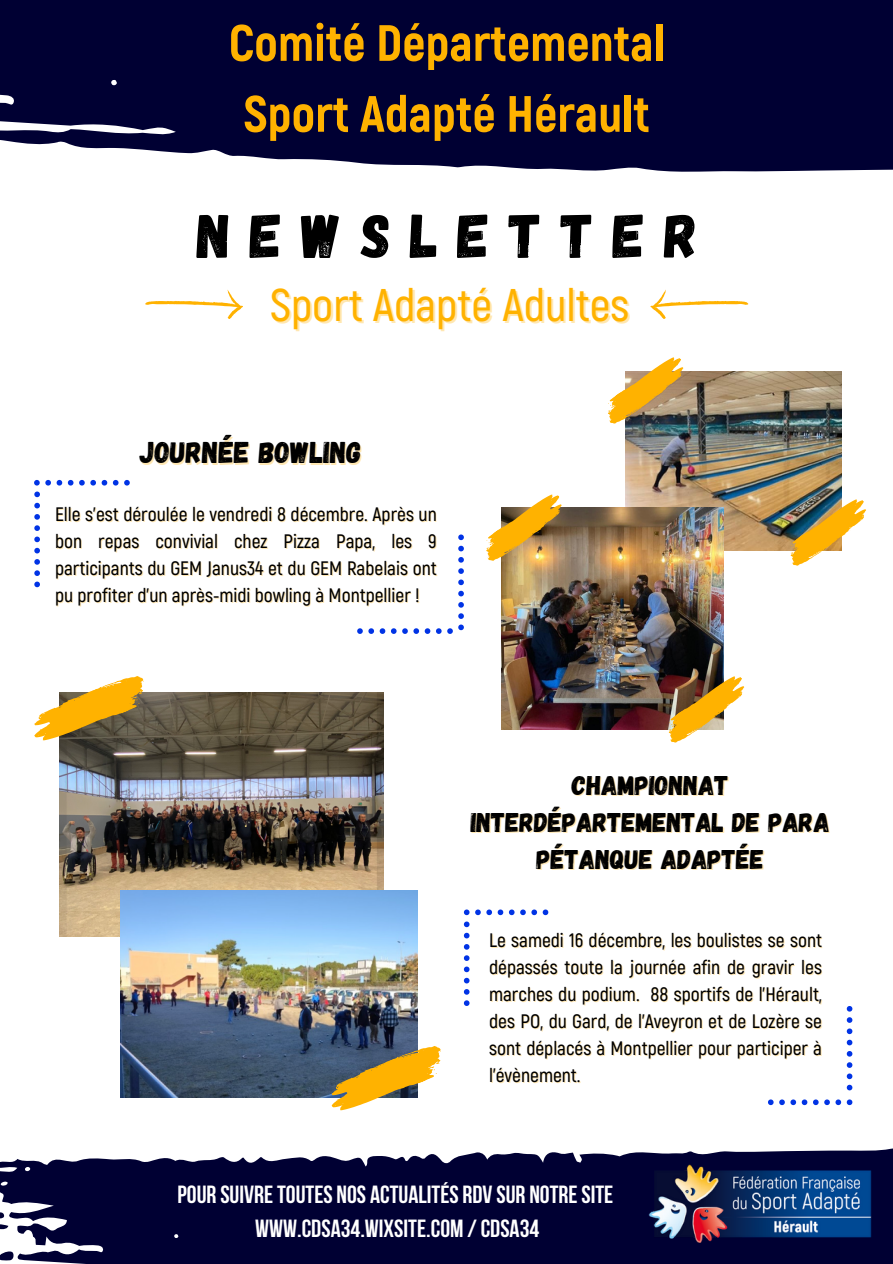
<style>
.page{position:relative;width:893px;height:1264px;background:#fff}
.page>*{position:absolute;margin:0;border:0;box-sizing:border-box;transform-origin:0 0}
.t1{font:62.25px "Gagalin";letter-spacing:.31em;color:#000}
.t2{font:800 50.85px/70.8px "Akrobat";color:#ffb200}
.t3{font:600 45.75px "Akrobat";color:#ffb200}
.t4{font:30px "Gagalin";color:#000}
.t5{font:27px "Gagalin";color:#000}
.t6{font:700 24.75px/33.8px "Bebas Neue";color:#fff;text-align:center}
.t7{font:600 19.5px "Akrobat";color:#000}
</style>
<div class="page">
<svg style="left:0;top:1148px;width:892px;height:115px;background:#1e1e4b"></svg>
<img style="left:646px;top:1162px;width:227px;height:82px">
<svg style="left:145px;top:289px;width:98px;height:30px"></svg>
<svg style="left:650px;top:289px;width:98px;height:30px"></svg>
<svg style="left:0;top:0;width:892px;height:172px;background:#101040"></svg>
<img style="left:625px;top:371px;width:216px;height:179px">
<svg style="left:608px;top:357px;width:82px;height:71px"></svg>
<img style="left:781px;top:494px;width:85px;height:72px">
<img style="left:501px;top:507px;width:222px;height:222px">
<img style="left:660px;top:670px;width:85px;height:73px">
<svg style="left:486px;top:494px;width:83px;height:71px"></svg>
<svg style="left:357px;top:534px;width:107px;height:100px"></svg>
<svg style="left:34px;top:480px;width:96px;height:5px"></svg>
<svg style="left:34px;top:491px;width:6px;height:96px"></svg>
<svg style="left:768px;top:1099px;width:84px;height:6px"></svg>
<svg style="left:846px;top:1006px;width:6px;height:84px"></svg>
<svg style="left:464px;top:909px;width:84px;height:6px"></svg>
<svg style="left:464px;top:921px;width:5px;height:84px"></svg>
<img style="left:60px;top:692px;width:324px;height:244px">
<svg style="left:34px;top:676px;width:118px;height:70px"></svg>
<img style="left:121px;top:890px;width:297px;height:207px">
<svg style="left:324px;top:1040px;width:117px;height:71px"></svg>
<h2 class="t2" style="left:229px;top:5px;width:437px">Comité Départemental<br>Sport Adapté Hérault</h2>
<p class="t1" style="left:197px;top:195px;width:503px">NEWSLETTER</p>
<h4 class="t3" style="left:270px;top:275px;width:360px">Sport Adapté Adultes</h4>
<p class="t4" style="left:140px;top:433px;width:223px">JOURNÉE BOWLING</p>
<p class="t7" style="left:55px;top:501px;width:383px">Elle s'est déroulée le vendredi 8 décembre. Après un</p>
<h3 class="t7" style="left:55px;top:528px;width:383px">bon repas convivial chez Pizza Papa, les 9</h3>
<p class="t7" style="left:55px;top:555px;width:383px">participants du GEM Janus34 et du GEM Rabelais ont</p>
<p class="t7" style="left:55px;top:582px;width:366px">pu profiter d'un après-midi bowling à Montpellier !</p>
<p class="t5" style="left:571px;top:767px;width:158px">CHAMPIONNAT</p>
<p class="t5" style="left:470px;top:804px;width:361px">INTERDÉPARTEMENTAL DE PARA</p>
<p class="t5" style="left:536px;top:842px;width:229px">PÉTANQUE ADAPTÉE</p>
<p class="t7" style="left:489px;top:927px;width:334px">Le samedi 16 décembre, les boulistes se sont</p>
<p class="t7" style="left:489px;top:954px;width:334px">dépassés toute la journée afin de gravir les</p>
<h4 class="t7" style="left:489px;top:981px;width:152px">marches du podium.</h4>
<p class="t7" style="left:650px;top:981px;width:173px">88 sportifs de l'Hérault,</p>
<p class="t7" style="left:489px;top:1008px;width:334px">des PO, du Gard, de l'Aveyron et de Lozère se</p>
<p class="t7" style="left:489px;top:1035px;width:334px">sont déplacés à Montpellier pour participer à</p>
<h5 class="t7" style="left:489px;top:1062px;width:93px">l'évènement.</h5>
<p class="t6" style="left:177px;top:1179px;width:437px">POUR SUIVRE TOUTES NOS ACTUALITÉS RDV SUR NOTRE SITE<br>WWW.CDSA34.WIXSITE.COM / CDSA34</p>
</div>
